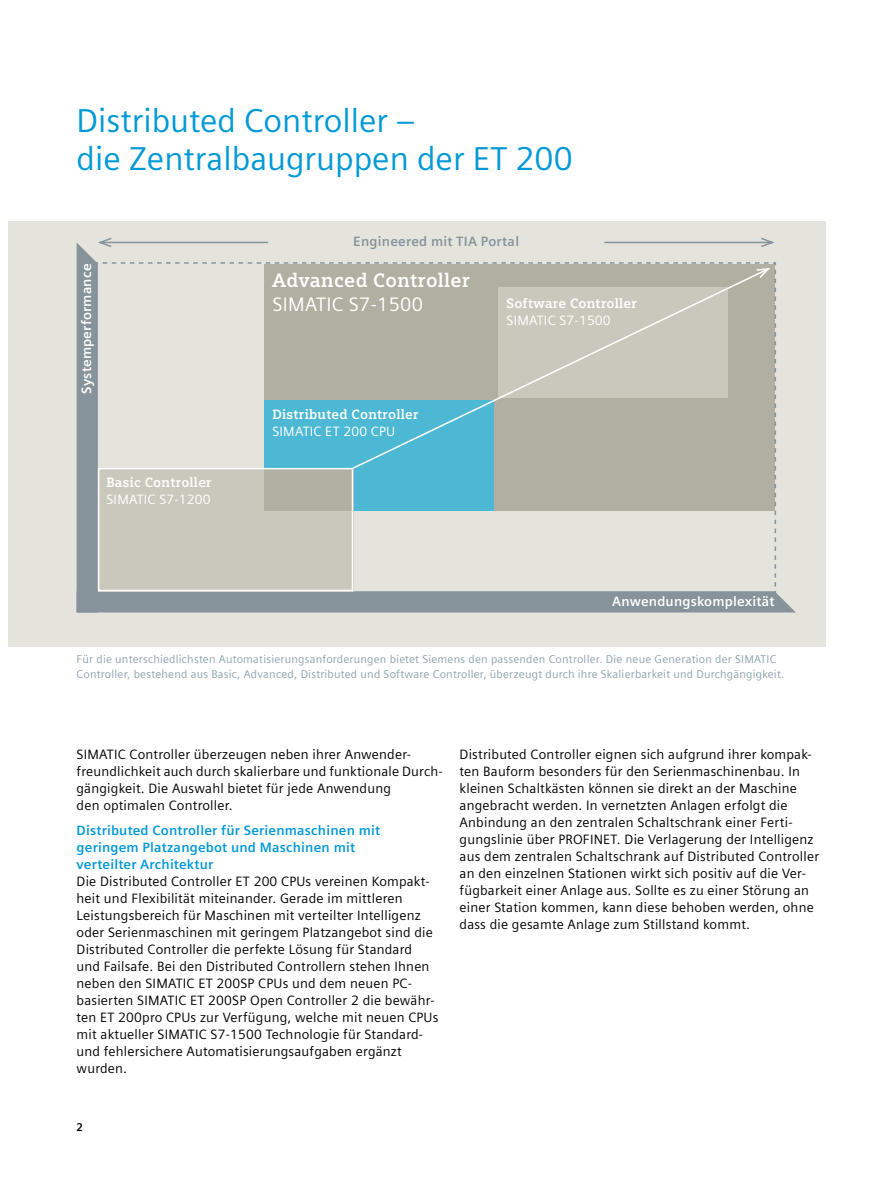
<style>
.page{position:relative;width:881px;height:1191px;background:#fff}
.page>*{position:absolute;margin:0;border:0;box-sizing:border-box;transform-origin:0 0}
.t1{font:33px/38.2px "Siemens Sans Global";color:#0099d7}
.t2{font:700 19.5px "Siemens Slab";letter-spacing:.015em;color:#fff}
.t3{font:19.5px "Siemens Sans Global";letter-spacing:.015em;color:#fff}
.t4{font:13.5px/17px "Siemens Sans Global";letter-spacing:.015em;color:#000}
.t5{font:700 13.5px/17px "Siemens Sans Global";letter-spacing:.015em;color:#0099d7}
.t6{font:700 13.5px "Siemens Slab";letter-spacing:.015em;color:#fff}
.t7{font:13.5px "Siemens Sans Global";letter-spacing:.015em;color:#fff}
.t8{font:700 13.5px "Siemens Sans Global";letter-spacing:.015em;color:#fff}
.t9{font:700 13.5px "Siemens Sans Global";letter-spacing:.015em;color:#87939a}
.t10{font:11.25px/14.9px "Siemens Sans Global";letter-spacing:.02em;color:#8ca3af}
.t11{font:700 11.25px "Siemens Sans Global";color:#000}
</style>
<div class="page">
<div style="left:9px;top:221px;width:816px;height:425px;background:#e4e4dd"></div>
<svg style="left:77px;top:237px;width:718px;height:375px"></svg>
<div style="left:98px;top:468px;width:255px;height:123px;border:2px solid #fff"></div>
<h1 class="t1" style="left:77px;top:103px;width:497px">Distributed Controller –<br>die Zentralbaugruppen der ET 200</h1>
<p class="t9" style="left:353px;top:234px;width:167px">Engineered mit TIA Portal</p>
<p class="t8" style="left:78px;top:394px;width:131px;rotate:-90deg">Systemperformance</p>
<h2 class="t2" style="left:272px;top:269px;width:199px">Advanced Controller</h2>
<h2 class="t3" style="left:272px;top:289px;width:152px">SIMATIC S7-1500</h2>
<p class="t6" style="left:506px;top:295px;width:132px">Software Controller</p>
<p class="t7" style="left:506px;top:310px;width:106px">SIMATIC S7-1500</p>
<p class="t6" style="left:106px;top:474px;width:107px">Basic Controller</p>
<p class="t7" style="left:106px;top:489px;width:106px">SIMATIC S7-1200</p>
<p class="t6" style="left:272px;top:406px;width:148px">Distributed Controller</p>
<p class="t7" style="left:272px;top:421px;width:124px">SIMATIC ET 200 CPU</p>
<p class="t8" style="left:612px;top:593px;width:164px">Anwendungskomplexität</p>
<p class="t10" style="left:77px;top:652px;width:709px">Für die unterschiedlichsten Automatisierungsanforderungen bietet Siemens den passenden Controller. Die neue Generation der SIMATIC<br>Controller, bestehend aus Basic, Advanced, Distributed und Software Controller, überzeugt durch ihre Skalierbarkeit und Durchgängigkeit.</p>
<p class="t4" style="left:77px;top:746px;width:367px">SIMATIC Controller überzeugen neben ihrer Anwender&shy;freundlichkeit auch durch skalierbare und funktionale Durch&shy;gängigkeit. Die Auswahl bietet für jede Anwendung<br>den optimalen Controller.</p>
<p class="t5" style="left:77px;top:822px;width:305px">Distributed Controller für Serienmaschinen mit geringem Platzangebot und Maschinen mit verteilter Architektur</p>
<p class="t4" style="left:77px;top:873px;width:363px">Die Distributed Controller ET 200 CPUs vereinen Kompakt&shy;heit und Flexibilität miteinander. Gerade im mittleren Leistungsbereich für Maschinen mit verteilter Intelligenz oder Serienmaschinen mit geringem Platzangebot sind die Distributed Controller die perfekte Lösung für Standard und Failsafe. Bei den Distributed Controllern stehen Ihnen neben den SIMATIC ET 200SP CPUs und dem neuen PC&shy;basierten SIMATIC ET 200SP Open Controller 2 die bewähr&shy;ten ET 200pro CPUs zur Verfügung, welche mit neuen CPUs mit aktueller SIMATIC S7-1500 Technologie für Standard&shy;und fehlersichere Automatisierungsaufgaben ergänzt wurden.</p>
<p class="t4" style="left:459px;top:746px;width:361px">Distributed Controller eignen sich aufgrund ihrer kompak&shy;ten Bauform besonders für den Serienmaschinenbau. In kleinen Schaltkästen können sie direkt an der Maschine angebracht werden. In vernetzten Anlagen erfolgt die Anbindung an den zentralen Schaltschrank einer Ferti&shy;gungslinie über PROFINET. Die Verlagerung der Intelligenz aus dem zentralen Schaltschrank auf Distributed Controller an den einzelnen Stationen wirkt sich positiv auf die Ver&shy;fügbarkeit einer Anlage aus. Sollte es zu einer Störung an einer Station kommen, kann diese behoben werden, ohne dass die gesamte Anlage zum Stillstand kommt.</p>
<p class="t11" style="left:77px;top:1120px;width:8px">2</p>
</div>
